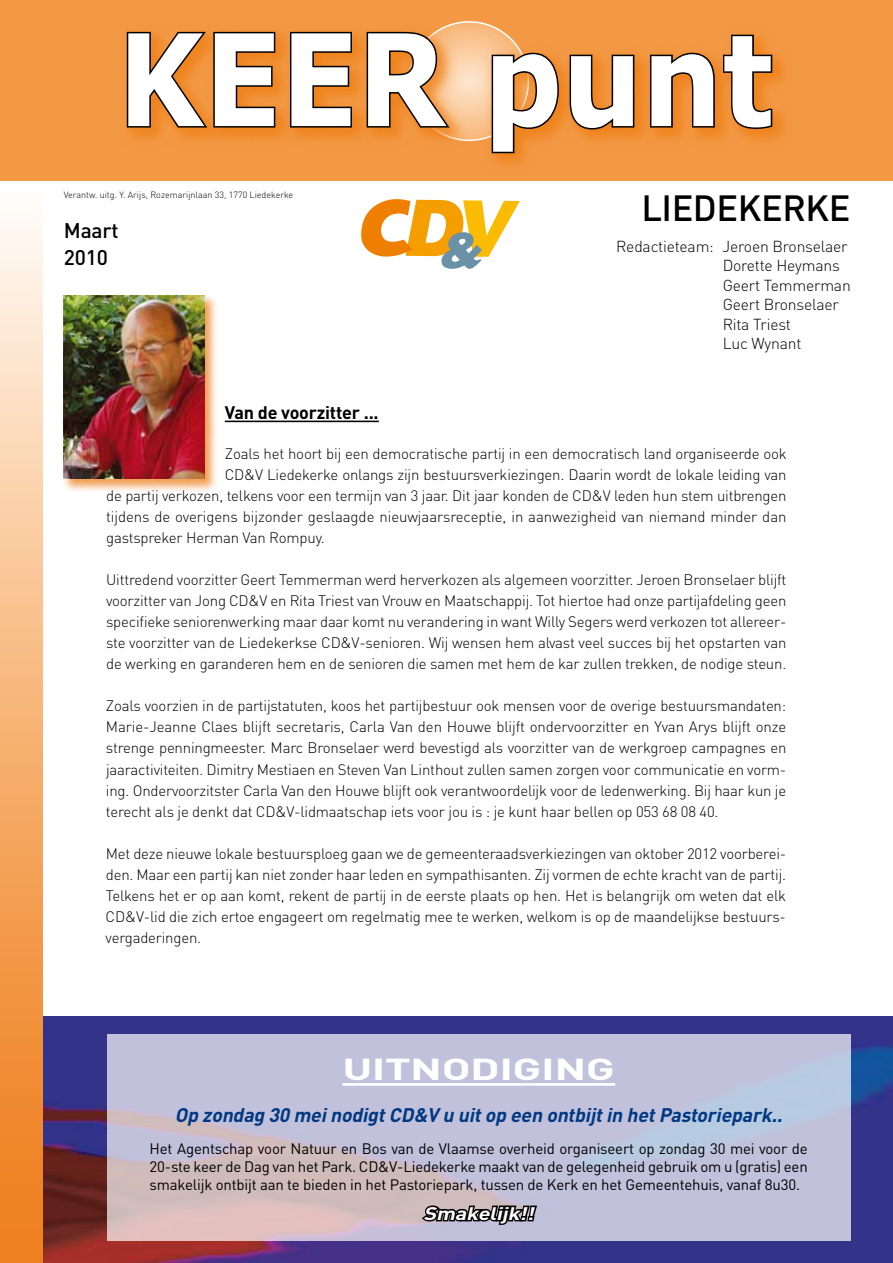
<style>
.page{position:relative;width:893px;height:1263px;background:#fff}
.page>*{position:absolute;margin:0;border:0;box-sizing:border-box;transform-origin:0 0}
.t1{font:700 127.5px "Verdana";color:#fff;scale:.88 1}
.t2{font:500 36px "DIN";letter-spacing:-.01em;color:#000}
.t3{font:700 30px "DIN";letter-spacing:-.01em;color:#fff;scale:1.5 1}
.t4{font:500 21px/27px "DIN";letter-spacing:-.01em;color:#000}
.t5{font:italic 700 19.5px "DIN";color:#003882}
.t6{font:700 18px "DIN";letter-spacing:-.01em;color:#000}
.t7{font:italic 700 18px "DIN";color:#fff;scale:1.2 1}
.t8{font:300 15.75px/19.5px "DIN";letter-spacing:-.015em;color:#000}
.t9{font:300 15px/21px "DIN";letter-spacing:-.015em;color:#000;text-align:justify}
.t10{font:15px/18px "DIN";letter-spacing:-.015em;color:#000;text-align:justify}
.t11{font:300 9px "DIN";color:#000}
</style>
<div class="page">
<img style="left:43px;top:1016px;width:850px;height:247px">
<svg style="left:361px;top:199px;width:159px;height:70px"></svg>
<svg style="left:0;top:180px;width:43px;height:1083px;background:#f6b77e"></svg>
<hr style="left:225px;top:421px;width:154px;height:1px;background:#000">
<div style="left:0;top:0;width:893px;height:180px;background:#f39945"></div>
<div style="left:118px;top:23px;width:674px;height:149px;background:#ee7d11;opacity:.75"></div>
<svg style="left:125px;top:30px;width:152px;height:99px;background:#c37021"></svg>
<svg style="left:288px;top:30px;width:65px;height:99px;background:#bd6b1e"></svg>
<svg style="left:365px;top:30px;width:87px;height:99px;background:#c97b31"></svg>
<svg style="left:490px;top:51px;width:70px;height:104px"></svg>
<svg style="left:568px;top:53px;width:68px;height:78px;background:#bd6d20"></svg>
<svg style="left:648px;top:33px;width:126px;height:97px"></svg>
<div style="left:60px;top:292px;width:158px;height:200px;background:#ee801f;opacity:.75"></div>
<img style="left:64px;top:296px;width:140px;height:182px">
<svg style="left:107px;top:1034px;width:743px;height:207px;background:#c4c0d5"></svg>
<hr style="left:342px;top:1083px;width:273px;height:3px;background:#fff">
<svg style="left:420px;top:1203px;width:119px;height:36px;background:#817d8a"></svg>
<h1 class="t1" style="left:118px;top:-1px;width:746px">KEER punt</h1>
<p class="t11" style="left:64px;top:189px;width:231px">Verantw. uitg. Y. Arijs, Rozemarijnlaan 33, 1770 Liedekerke</p>
<h3 class="t4" style="left:64px;top:217px;width:56px">Maart<br>2010</h3>
<h2 class="t2" style="left:641px;top:185px;width:211px">LIEDEKERKE</h2>
<p class="t8" style="left:723px;top:236px;width:130px;text-indent:-107px">Redactieteam: Jeroen Bronselaer<br>Dorette Heymans<br>Geert Temmerman<br>Geert Bronselaer<br>Rita Triest<br>Luc Wynant</p>
<p class="t6" style="left:225px;top:401px;width:155px">Van de voorzitter ...</p>
<p class="t9" style="left:225px;top:443px;width:563px">Zoals het hoort bij een democratische partij in een democratisch land organiseerde ook</p>
<p class="t9" style="left:225px;top:464px;width:563px">CD&amp;V Liedekerke onlangs zijn bestuursverkiezingen. Daarin wordt de lokale leiding van</p>
<p class="t9" style="left:106px;top:485px;width:682px">de partij verkozen, telkens voor een termijn van 3 jaar. Dit jaar konden de CD&amp;V leden hun stem uitbrengen</p>
<p class="t9" style="left:106px;top:506px;width:682px">tijdens de overigens bijzonder geslaagde nieuwjaarsreceptie, in aanwezigheid van niemand minder dan</p>
<p class="t9" style="left:106px;top:527px;width:220px">gastspreker Herman Van Rompuy.</p>
<p class="t9" style="left:106px;top:569px;width:682px">Uittredend voorzitter Geert Temmerman werd herverkozen als algemeen voorzitter. Jeroen Bronselaer blijft voorzitter van Jong CD&amp;V en Rita Triest van Vrouw en Maatschappij. Tot hiertoe had onze partijafdeling geen specifieke seniorenwerking maar daar komt nu verandering in want Willy Segers werd verkozen tot allereer&shy;ste voorzitter van de Liedekerkse CD&amp;V-senioren. Wij wensen hem alvast veel succes bij het opstarten van de werking en garanderen hem en de senioren die samen met hem de kar zullen trekken, de nodige steun.</p>
<p class="t9" style="left:106px;top:695px;width:682px">Zoals voorzien in de partijstatuten, koos het partijbestuur ook mensen voor de overige bestuursmandaten:<br>Marie-Jeanne Claes blijft secretaris, Carla Van den Houwe blijft ondervoorzitter en Yvan Arys blijft onze strenge penningmeester. Marc Bronselaer werd bevestigd als voorzitter van de werkgroep campagnes en jaaractiviteiten. Dimitry Mestiaen en Steven Van Linthout zullen samen zorgen voor communicatie en vorm&shy;ing. Ondervoorzitster Carla Van den Houwe blijft ook verantwoordelijk voor de ledenwerking. Bij haar kun je terecht als je denkt dat CD&amp;V-lidmaatschap iets voor jou is : je kunt haar bellen op 053 68 08 40.</p>
<p class="t9" style="left:106px;top:842px;width:682px">Met deze nieuwe lokale bestuursploeg gaan we de gemeenteraadsverkiezingen van oktober 2012 voorberei&shy;den. Maar een partij kan niet zonder haar leden en sympathisanten. Zij vormen de echte kracht van de partij.<br>Telkens het er op aan komt, rekent de partij in de eerste plaats op hen. Het is belangrijk om weten dat elk CD&amp;V-lid die zich ertoe engageert om regelmatig mee te werken, welkom is op de maandelijkse bestuurs&shy;vergaderingen.</p>
<h3 class="t3" style="left:342px;top:1050px;width:183px">Uitnodiging</h3>
<h3 class="t5" style="left:175px;top:1102px;width:613px">Op zondag 30 meinodigtCD&amp;V u uitop een ontbijtin hetPastoriepark..</h3>
<p class="t10" style="left:150px;top:1139px;width:660px">Het Agentschap voor Natuur en Bos van de Vlaamse overheid organiseert op zondag 30 mei voor de 20-ste keer de Dag van het Park. CD&amp;V-Liedekerke maakt van de gelegenheid gebruik om u (gratis) een smakelijk ontbijt aan te bieden in het Pastoriepark, tussen de Kerk en het Gemeentehuis, vanaf 8u30.</p>
<p class="t7" style="left:424px;top:1201px;width:97px">Smakelijk!!</p>
</div>
